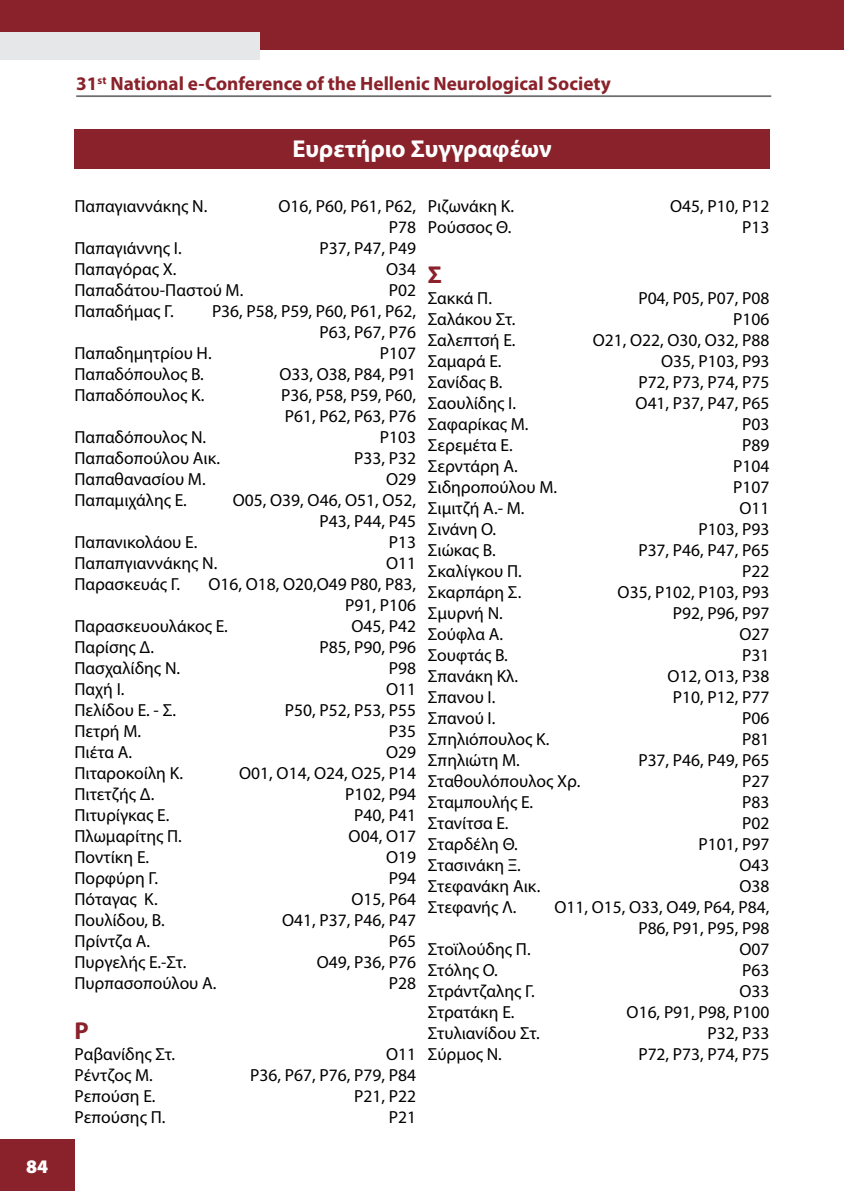
<style>
.page{position:relative;width:844px;height:1191px;background:#fff}
.page>*{position:absolute;margin:0;border:0;box-sizing:border-box;transform-origin:0 0}
.t1{font:700 24.5px "Myriad Pro";color:#fff}
.t2{font:700 24.5px "Myriad Pro";color:#8a212b}
.t3{font:700 19.25px "Myriad Pro";color:#8a222b}
.t4{font:900 19.25px "Myriad Pro";color:#fff}
.t5{font:17.5px/21px "Myriad Pro";color:#000;text-align:right}
</style>
<div class="page">
<div style="left:0;top:1139px;width:74px;height:52px;background:#8a222b"></div>
<div style="left:0;top:0;width:843px;height:50px;background:#8a222b"></div>
<div style="left:0;top:32px;width:260px;height:28px;background:#e6e7e8"></div>
<hr style="left:76px;top:95px;width:695px;height:2px;background:#6d6e71">
<div style="left:74px;top:129px;width:695px;height:40px;background:#8a222b"></div>
<p class="t4" style="left:26px;top:1153px;width:24px">84</p>
<p class="t3" style="left:76px;top:71px;width:536px">31<sup>st</sup> National e-Conference of the Hellenic Neurological Society</p>
<h1 class="t1" style="left:292px;top:133px;width:261px">Ευρετήριο Συγγραφέων</h1>
<p class="t5" style="left:74px;top:195px;width:134px">Παπαγιαννάκης Ν.</p>
<p class="t5" style="left:278px;top:195px;width:139px">Ο16, P60, P61, P62,<br>P78</p>
<p class="t5" style="left:74px;top:237px;width:109px">Παπαγιάννης Ι.</p>
<p class="t5" style="left:319px;top:237px;width:98px">P37, P47, P49</p>
<p class="t5" style="left:74px;top:258px;width:103px">Παπαγόρας Χ.</p>
<p class="t5" style="left:386px;top:258px;width:32px">Ο34</p>
<p class="t5" style="left:74px;top:279px;width:170px">Παπαδάτου-Παστού M.</p>
<p class="t5" style="left:388px;top:279px;width:29px">P02</p>
<p class="t5" style="left:74px;top:300px;width:101px">Παπαδήμας Γ.</p>
<p class="t5" style="left:212px;top:300px;width:205px">P36, P58, P59, P60, P61, P62,<br>P63, P67, P76</p>
<p class="t5" style="left:74px;top:342px;width:139px">Παπαδημητρίου Η.</p>
<p class="t5" style="left:379px;top:342px;width:38px">P107</p>
<p class="t5" style="left:74px;top:363px;width:131px">Παπαδόπουλος Β.</p>
<p class="t5" style="left:279px;top:363px;width:138px">Ο33, Ο38, P84, P91</p>
<p class="t5" style="left:74px;top:384px;width:131px">Παπαδόπουλος Κ.</p>
<p class="t5" style="left:281px;top:384px;width:136px;text-align:left">P36, P58, P59, P60,<br>P61, P62, P63, P76</p>
<p class="t5" style="left:74px;top:426px;width:133px">Παπαδόπουλος Ν.</p>
<p class="t5" style="left:379px;top:426px;width:38px">P103</p>
<p class="t5" style="left:74px;top:447px;width:147px">Παπαδοπούλου Αικ.</p>
<p class="t5" style="left:354px;top:447px;width:63px">P33, P32</p>
<p class="t5" style="left:74px;top:468px;width:133px">Παπαθανασίου Μ.</p>
<p class="t5" style="left:386px;top:468px;width:32px">Ο29</p>
<p class="t5" style="left:74px;top:489px;width:114px">Παπαμιχάλης Ε.</p>
<p class="t5" style="left:233px;top:489px;width:185px">Ο05, Ο39, Ο46, Ο51, Ο52,<br>P43, P44, P45</p>
<p class="t5" style="left:74px;top:531px;width:124px">Παπανικολάου Ε.</p>
<p class="t5" style="left:388px;top:531px;width:29px">P13</p>
<p class="t5" style="left:74px;top:552px;width:144px">Παπαπγιαννάκης Ν.</p>
<p class="t5" style="left:386px;top:552px;width:32px">Ο11</p>
<p class="t5" style="left:74px;top:573px;width:107px">Παρασκευάς Γ.</p>
<p class="t5" style="left:208px;top:573px;width:209px">Ο16, Ο18, Ο20,Ο49 P80, P83,</p>
<p class="t5" style="left:345px;top:594px;width:72px">P91, P106</p>
<p class="t5" style="left:74px;top:615px;width:155px">Παρασκευουλάκος Ε.</p>
<p class="t5" style="left:351px;top:615px;width:66px">Ο45, P42</p>
<p class="t5" style="left:74px;top:636px;width:81px">Παρίσης Δ.</p>
<p class="t5" style="left:319px;top:636px;width:98px">P85, P90, P96</p>
<p class="t5" style="left:74px;top:657px;width:107px">Πασχαλίδης Ν.</p>
<p class="t5" style="left:388px;top:657px;width:29px">P98</p>
<p class="t5" style="left:74px;top:678px;width:51px">Παχή Ι.</p>
<p class="t5" style="left:386px;top:678px;width:32px">Ο11</p>
<p class="t5" style="left:74px;top:699px;width:103px">Πελίδου Ε. - Σ.</p>
<p class="t5" style="left:285px;top:699px;width:133px">P50, P52, P53, P55</p>
<p class="t5" style="left:74px;top:720px;width:68px">Πετρή Μ.</p>
<p class="t5" style="left:388px;top:720px;width:29px">P35</p>
<p class="t5" style="left:74px;top:741px;width:59px">Πιέτα Α.</p>
<p class="t5" style="left:386px;top:741px;width:32px">Ο29</p>
<p class="t5" style="left:74px;top:762px;width:110px">Πιταροκοίλη Κ.</p>
<p class="t5" style="left:239px;top:762px;width:178px">O01, Ο14, Ο24, Ο25, P14</p>
<p class="t5" style="left:74px;top:783px;width:81px">Πιτετζής Δ.</p>
<p class="t5" style="left:345px;top:783px;width:72px">P102, P94</p>
<p class="t5" style="left:74px;top:804px;width:96px">Πιτυρίγκας Ε.</p>
<p class="t5" style="left:354px;top:804px;width:63px">P40, P41</p>
<p class="t5" style="left:74px;top:825px;width:109px">Πλωμαρίτης Π.</p>
<p class="t5" style="left:348px;top:825px;width:69px">Ο04, Ο17</p>
<p class="t5" style="left:74px;top:846px;width:76px">Ποντίκη Ε.</p>
<p class="t5" style="left:386px;top:846px;width:32px">Ο19</p>
<p class="t5" style="left:74px;top:867px;width:85px">Πορφύρη Γ.</p>
<p class="t5" style="left:388px;top:867px;width:29px">P94</p>
<p class="t5" style="left:74px;top:888px;width:85px">Πόταγας Κ.</p>
<p class="t5" style="left:351px;top:888px;width:66px">Ο15, P64</p>
<p class="t5" style="left:74px;top:909px;width:92px">Πουλίδου, Β.</p>
<p class="t5" style="left:282px;top:909px;width:135px">Ο41, P37, P46, P47</p>
<p class="t5" style="left:74px;top:930px;width:77px">Πρίντζα Α.</p>
<p class="t5" style="left:388px;top:930px;width:29px">P65</p>
<p class="t5" style="left:74px;top:951px;width:113px">Πυργελής Ε.-Στ.</p>
<p class="t5" style="left:317px;top:951px;width:101px">Ο49, P36, P76</p>
<p class="t5" style="left:74px;top:972px;width:143px">Πυρπασοπούλου Α.</p>
<p class="t5" style="left:388px;top:972px;width:29px">P28</p>
<h1 class="t2" style="left:74px;top:1015px;width:16px">Ρ</h1>
<p class="t5" style="left:74px;top:1043px;width:102px">Ραβανίδης Στ.</p>
<p class="t5" style="left:386px;top:1043px;width:32px">Ο11</p>
<p class="t5" style="left:74px;top:1064px;width:80px">Ρέντζος Μ.</p>
<p class="t5" style="left:250px;top:1064px;width:167px">P36, P67, P76, P79, P84</p>
<p class="t5" style="left:74px;top:1085px;width:83px">Ρεπούση Ε.</p>
<p class="t5" style="left:354px;top:1085px;width:63px">P21, P22</p>
<p class="t5" style="left:74px;top:1106px;width:92px">Ρεπούσης Π.</p>
<p class="t5" style="left:388px;top:1106px;width:29px">P21</p>
<p class="t5" style="left:428px;top:195px;width:88px">Ριζωνάκη Κ.</p>
<p class="t5" style="left:670px;top:195px;width:101px">Ο45, P10, P12</p>
<p class="t5" style="left:428px;top:216px;width:85px">Ρούσσος Θ.</p>
<p class="t5" style="left:742px;top:216px;width:29px">P13</p>
<h1 class="t2" style="left:428px;top:259px;width:16px">Σ</h1>
<p class="t5" style="left:428px;top:287px;width:66px">Σακκά Π.</p>
<p class="t5" style="left:638px;top:287px;width:133px">P04, P05, P07, P08</p>
<p class="t5" style="left:428px;top:308px;width:89px">Σαλάκου Στ.</p>
<p class="t5" style="left:733px;top:308px;width:38px">P106</p>
<p class="t5" style="left:428px;top:329px;width:89px">Σαλεπτσή Ε.</p>
<p class="t5" style="left:592px;top:329px;width:178px">Ο21, Ο22, Ο30, Ο32, P88</p>
<p class="t5" style="left:428px;top:350px;width:75px">Σαμαρά Ε.</p>
<p class="t5" style="left:661px;top:350px;width:110px">Ο35, P103, P93</p>
<p class="t5" style="left:428px;top:371px;width:76px">Σανίδας B.</p>
<p class="t5" style="left:638px;top:371px;width:133px">P72, P73, P74, P75</p>
<p class="t5" style="left:428px;top:392px;width:90px">Σαουλίδης Ι.</p>
<p class="t5" style="left:635px;top:392px;width:135px">Ο41, P37, P47, P65</p>
<p class="t5" style="left:428px;top:413px;width:102px">Σαφαρίκας Μ.</p>
<p class="t5" style="left:742px;top:413px;width:29px">P03</p>
<p class="t5" style="left:428px;top:434px;width:86px">Σερεμέτα Ε.</p>
<p class="t5" style="left:742px;top:434px;width:29px">P89</p>
<p class="t5" style="left:428px;top:455px;width:91px">Σερντάρη Α.</p>
<p class="t5" style="left:733px;top:455px;width:38px">P104</p>
<p class="t5" style="left:428px;top:476px;width:131px">Σιδηροπούλου Μ.</p>
<p class="t5" style="left:733px;top:476px;width:38px">P107</p>
<p class="t5" style="left:428px;top:497px;width:98px">Σιμιτζή Α.- Μ.</p>
<p class="t5" style="left:739px;top:497px;width:32px">Ο11</p>
<p class="t5" style="left:428px;top:518px;width:70px">Σινάνη Ο.</p>
<p class="t5" style="left:698px;top:518px;width:72px">P103, P93</p>
<p class="t5" style="left:428px;top:539px;width:69px">Σιώκας Β.</p>
<p class="t5" style="left:638px;top:539px;width:133px">P37, P46, P47, P65</p>
<p class="t5" style="left:428px;top:560px;width:95px">Σκαλίγκου Π.</p>
<p class="t5" style="left:742px;top:560px;width:29px">P22</p>
<p class="t5" style="left:428px;top:581px;width:95px">Σκαρπάρη Σ.</p>
<p class="t5" style="left:617px;top:581px;width:153px">Ο35, P102, P103, P93</p>
<p class="t5" style="left:428px;top:602px;width:76px">Σμυρνή Ν.</p>
<p class="t5" style="left:672px;top:602px;width:98px">P92, P96, P97</p>
<p class="t5" style="left:428px;top:623px;width:77px">Σούφλα Α.</p>
<p class="t5" style="left:739px;top:623px;width:32px">Ο27</p>
<p class="t5" style="left:428px;top:644px;width:81px">Σουφτάς Β.</p>
<p class="t5" style="left:742px;top:644px;width:29px">P31</p>
<p class="t5" style="left:428px;top:665px;width:92px">Σπανάκη Κλ.</p>
<p class="t5" style="left:667px;top:665px;width:103px">Ο12, Ο13, P38</p>
<p class="t5" style="left:428px;top:686px;width:69px">Σπανου Ι.</p>
<p class="t5" style="left:672px;top:686px;width:98px">P10, P12, P77</p>
<p class="t5" style="left:428px;top:707px;width:69px">Σπανού Ι.</p>
<p class="t5" style="left:742px;top:707px;width:29px">P06</p>
<p class="t5" style="left:428px;top:728px;width:123px">Σπηλιόπουλος Κ.</p>
<p class="t5" style="left:742px;top:728px;width:29px">P81</p>
<p class="t5" style="left:428px;top:749px;width:93px">Σπηλιώτη Μ.</p>
<p class="t5" style="left:638px;top:749px;width:133px">P37, P46, P49, P65</p>
<p class="t5" style="left:428px;top:770px;width:154px">Σταθουλόπουλος Χρ.</p>
<p class="t5" style="left:742px;top:770px;width:29px">P27</p>
<p class="t5" style="left:428px;top:791px;width:107px">Σταμπουλής Ε.</p>
<p class="t5" style="left:742px;top:791px;width:29px">P83</p>
<p class="t5" style="left:428px;top:812px;width:82px">Στανίτσα E.</p>
<p class="t5" style="left:742px;top:812px;width:29px">P02</p>
<p class="t5" style="left:428px;top:833px;width:91px">Σταρδέλη Θ.</p>
<p class="t5" style="left:698px;top:833px;width:72px">P101, P97</p>
<p class="t5" style="left:428px;top:854px;width:94px">Στασινάκη Ξ.</p>
<p class="t5" style="left:739px;top:854px;width:32px">Ο43</p>
<p class="t5" style="left:428px;top:875px;width:114px">Στεφανάκη Αικ.</p>
<p class="t5" style="left:739px;top:875px;width:32px">Ο38</p>
<p class="t5" style="left:428px;top:896px;width:90px">Στεφανής Λ.</p>
<p class="t5" style="left:554px;top:896px;width:216px">Ο11, Ο15, Ο33, Ο49, P64, P84,<br>P86, P91, P95, P98</p>
<p class="t5" style="left:428px;top:938px;width:104px">Στοϊλούδης Π.</p>
<p class="t5" style="left:739px;top:938px;width:32px">Ο07</p>
<p class="t5" style="left:428px;top:959px;width:71px">Στόλης Ο.</p>
<p class="t5" style="left:742px;top:959px;width:29px">P63</p>
<p class="t5" style="left:428px;top:980px;width:108px">Στράντζαλης Γ.</p>
<p class="t5" style="left:739px;top:980px;width:32px">Ο33</p>
<p class="t5" style="left:428px;top:1001px;width:88px">Στρατάκη Ε.</p>
<p class="t5" style="left:626px;top:1001px;width:144px">Ο16, P91, P98, P100</p>
<p class="t5" style="left:428px;top:1022px;width:113px">Στυλιανίδου Στ.</p>
<p class="t5" style="left:707px;top:1022px;width:63px">P32, P33</p>
<p class="t5" style="left:428px;top:1043px;width:75px">Σύρμος N.</p>
<p class="t5" style="left:638px;top:1043px;width:133px">P72, P73, P74, P75</p>
</div>
